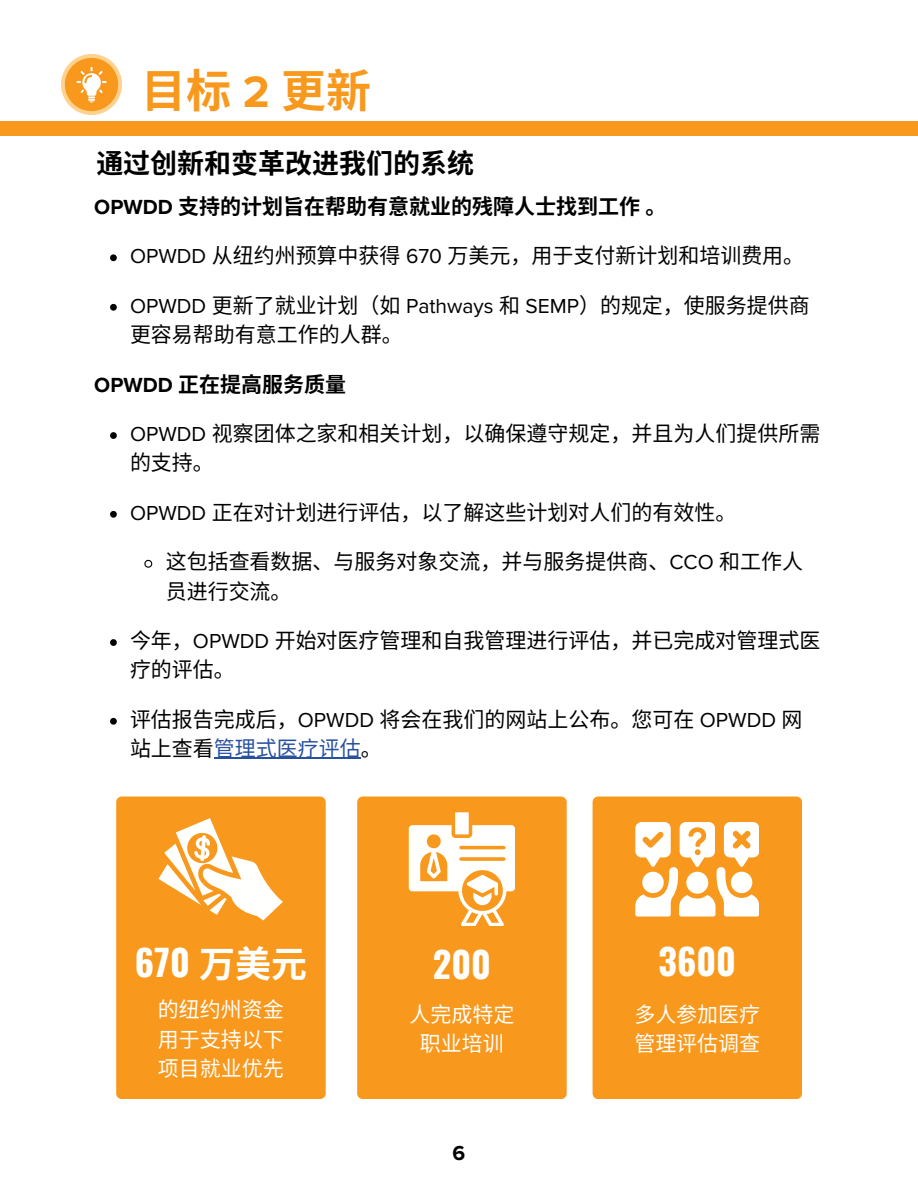
<style>
.page{position:relative;width:918px;height:1188px;background:#fff}
.page>*{position:absolute;margin:0;border:0;box-sizing:border-box;transform-origin:0 0}
.t1{font:700 45px "Noto Sans CJ Ksc";color:#f8981d}
.t2{font:700 36px "Oswald";color:#fffffe}
.t3{font:700 27px "Noto Sans CJ Ksc";color:#000}
.t4{font:21px/29.2px "Noto Sans CJ Ksc";color:#000}
.t5{font:700 21px "Noto Sans CJ Ksc";color:#000}
.t6{font:21px/29.2px "Noto Sans CJ Ksc";color:#fffffe;text-align:justify}
.t7{font:700 21px "Proxima Nova";color:#000}
.s1{font-family:"Proxima Nova"}
.s2{color:#27509f}
.s3{font-family:"Noto Sans CJ Ksc"}
</style>
<div class="page">
<div style="left:357px;top:797px;width:210px;height:302px;background:#f8981d"></div>
<div style="left:593px;top:797px;width:209px;height:302px;background:#f8981d"></div>
<div style="left:116px;top:797px;width:210px;height:302px;background:#f8981d"></div>
<svg style="left:110px;top:254px;width:7px;height:7px"></svg>
<svg style="left:110px;top:304px;width:7px;height:7px"></svg>
<svg style="left:110px;top:432px;width:7px;height:7px"></svg>
<svg style="left:110px;top:511px;width:7px;height:7px"></svg>
<svg style="left:144px;top:559px;width:9px;height:9px"></svg>
<svg style="left:110px;top:639px;width:7px;height:7px"></svg>
<svg style="left:110px;top:718px;width:7px;height:7px"></svg>
<hr style="left:214px;top:757px;width:147px;height:1px;background:#27509f">
<img style="left:62px;top:55px;width:60px;height:59px">
<svg style="left:158px;top:818px;width:125px;height:102px"></svg>
<svg style="left:409px;top:812px;width:106px;height:114px"></svg>
<svg style="left:635px;top:822px;width:124px;height:95px"></svg>
<div style="left:0;top:121px;width:918px;height:14px;background:#f8981d"></div>
<p class="t1" style="left:141px;top:55px;width:232px">目标<span class="s1">2</span>更新</p>
<p class="t3" style="left:96px;top:141px;width:379px">通过创新和变革改进我们的系统</p>
<p class="t5" style="left:94px;top:190px;width:574px"><span class="s1">OPWDD</span> 支持的计划旨在帮助有意就业的残障人士找到工作。</p>
<h1 class="t4" style="left:130px;top:240px;width:676px"><span class="s1">OPWDD</span> 从纽约州预算中获得 <span class="s1">670</span> 万美元，用于支付新计划和培训费用。</h1>
<h3 class="t4" style="left:130px;top:289px;width:681px"><span class="s1">OPWDD</span> 更新了就业计划（如 <span class="s1">Pathways</span> 和 <span class="s1">SEMP</span>）的规定，使服务提供商更容易帮助有意工作的人群。</h3>
<h4 class="t5" style="left:94px;top:367px;width:253px"><span class="s1">OPWDD</span> 正在提高服务质量</h4>
<p class="t4" style="left:130px;top:418px;width:692px"><span class="s1">OPWDD</span> 视察团体之家和相关计划，以确保遵守规定，并且为人们提供所需的支持。</p>
<p class="t4" style="left:130px;top:496px;width:608px"><span class="s1">OPWDD</span> 正在对计划进行评估，以了解这些计划对人们的有效性。</p>
<h4 class="t4" style="left:166px;top:546px;width:637px">这包括查看数据、与服务对象交流，并与服务提供商、<span class="s1">CCO</span> 和工作人员进行交流。</h4>
<p class="t4" style="left:130px;top:625px;width:692px">今年，<span class="s1">OPWDD</span> 开始对医疗管理和自我管理进行评估，并已完成对管理式医疗的评估。</p>
<p class="t4" style="left:130px;top:703px;width:670px">评估报告完成后，<span class="s1">OPWDD</span> 将会在我们的网站上公布。您可在 <span class="s1">OPWDD</span> 网站上查看<span class="s2">管理式医疗评估</span>。</p>
<p class="t2" style="left:135px;top:934px;width:174px">670 <span class="s3">万美元</span></p>
<h2 class="t6" style="left:158px;top:994px;width:127px">的纽约州资金用于支持以下项目就业优先</h2>
<p class="t2" style="left:433px;top:936px;width:60px">200</p>
<p class="t6" style="left:409px;top:999px;width:106px;text-align:center">人完成特定职业培训</p>
<p class="t7" style="left:453px;top:1141px;width:14px">6</p>
<h2 class="t2" style="left:659px;top:933px;width:79px">3600</h2>
<p class="t6" style="left:634px;top:999px;width:127px">多人参加医疗管理评估调查</p>
</div>
